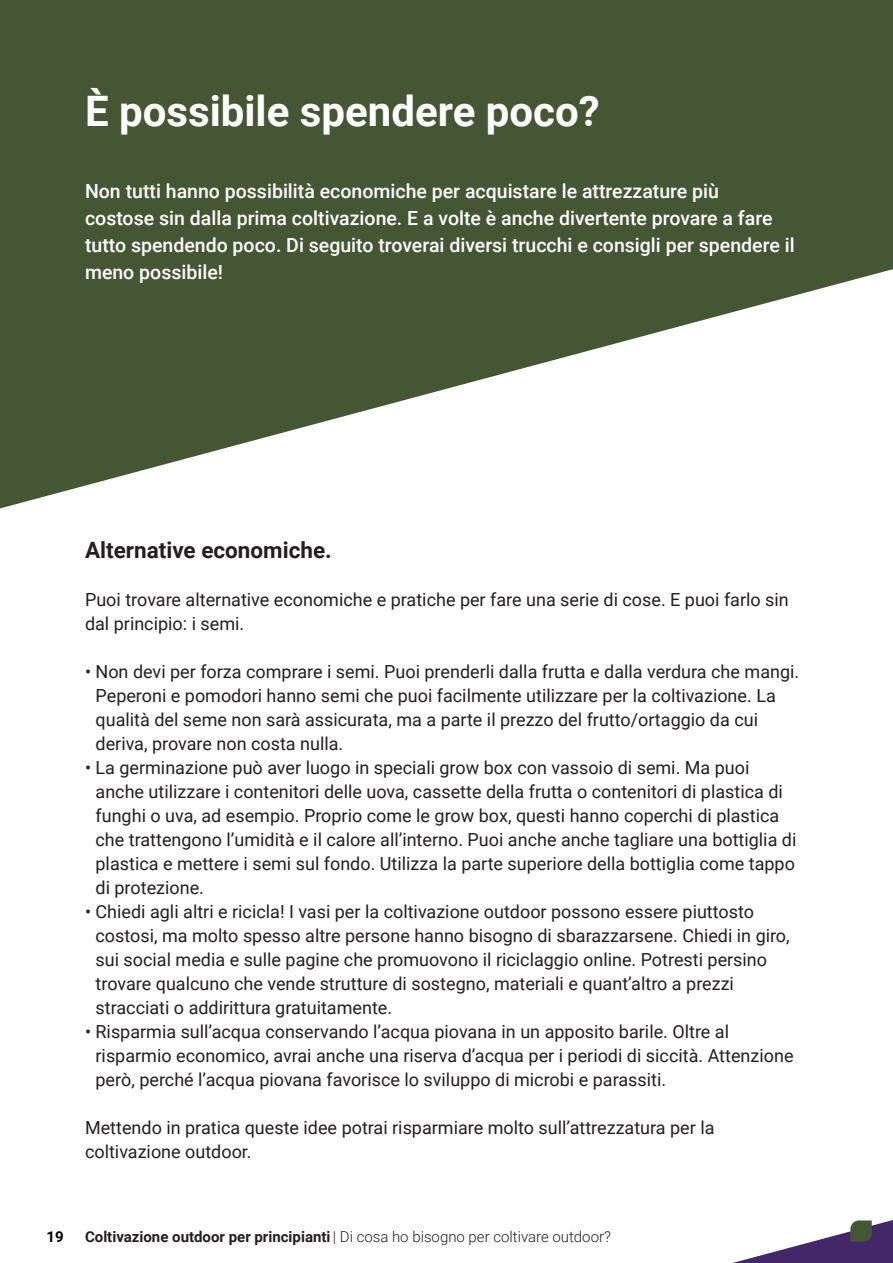
<style>
.page{position:relative;width:893px;height:1263px;background:#fff}
.page>*{position:absolute;margin:0;border:0;box-sizing:border-box;transform-origin:0 0}
.t1{font:700 42px "Roboto";color:#fff}
.t2{font:700 22.5px "Roboto";color:#231f20}
.t3{font:500 19.5px/27px "Roboto";color:#fff}
.t4{font:18px/24px "Roboto";color:#231f20}
.t5{font:300 15px "Roboto";color:#231f20}
.t6{font:700 15px "Roboto";color:#000001}
.s1{font-weight:700}
</style>
<div class="page">
<svg style="left:0;top:0;width:893px;height:508px;fill:#445633"></svg>
<svg style="left:733px;top:1220px;width:160px;height:43px"></svg>
<h1 class="t1" style="left:85px;top:82px;width:516px">È possibile spendere poco?</h1>
<p class="t3" style="left:85px;top:177px;width:711px">Non tutti hanno possibilità economiche per acquistare le attrezzature più<br>costose sin dalla prima coltivazione. E a volte è anche divertente provare a fare tutto spendendo poco. Di seguito troverai diversi trucchi e consigli per spendere il meno possibile!</p>
<p class="t2" style="left:85px;top:534px;width:248px">Alternative economiche.</p>
<p class="t4" style="left:85px;top:587px;width:705px">Puoi trovare alternative economiche e pratiche per fare una serie di cose. E puoi farlo sin dal principio: i semi.</p>
<p class="t4" style="left:96px;top:659px;width:705px;text-indent:-11px">• Non devi per forza comprare i semi. Puoi prenderli dalla frutta e dalla verdura che mangi.<br>Peperoni e pomodori hanno semi che puoi facilmente utilizzare per la coltivazione. La qualità del seme non sarà assicurata, ma a parte il prezzo del frutto/ortaggio da cui deriva, provare non costa nulla.</p>
<p class="t4" style="left:96px;top:755px;width:702px;text-indent:-11px">• La germinazione può aver luogo in speciali grow box con vassoio di semi. Ma puoi anche utilizzare i contenitori delle uova, cassette della frutta o contenitori di plastica di funghi o uva, ad esempio. Proprio come le grow box, questi hanno coperchi di plastica che trattengono l’umidità e il calore all’interno. Puoi anche anche tagliare una bottiglia di plastica e mettere i semi sul fondo. Utilizza la parte superiore della bottiglia come tappo di protezione.</p>
<p class="t4" style="left:96px;top:899px;width:696px;text-indent:-11px">• Chiedi agli altri e ricicla! I vasi per la coltivazione outdoor possono essere piuttosto costosi, ma molto spesso altre persone hanno bisogno di sbarazzarsene. Chiedi in giro, sui social media e sulle pagine che promuovono il riciclaggio online. Potresti persino trovare qualcuno che vende strutture di sostegno, materiali e quant’altro a prezzi stracciati o addirittura gratuitamente.</p>
<p class="t4" style="left:96px;top:1019px;width:699px;text-indent:-11px">• Risparmia sull’acqua conservando l’acqua piovana in un apposito barile. Oltre al risparmio economico, avrai anche una riserva d’acqua per i periodi di siccità. Attenzione però, perché l’acqua piovana favorisce lo sviluppo di microbi e parassiti.</p>
<p class="t4" style="left:85px;top:1115px;width:631px">Mettendo in pratica queste idee potrai risparmiare molto sull’attrezzatura per la coltivazione outdoor.</p>
<p class="t6" style="left:47px;top:1226px;width:19px">19</p>
<p class="t5" style="left:85px;top:1226px;width:527px"><span class="s1">Coltivazione outdoor per principianti</span> | Di cosa ho bisogno per coltivare outdoor?</p>
</div>
